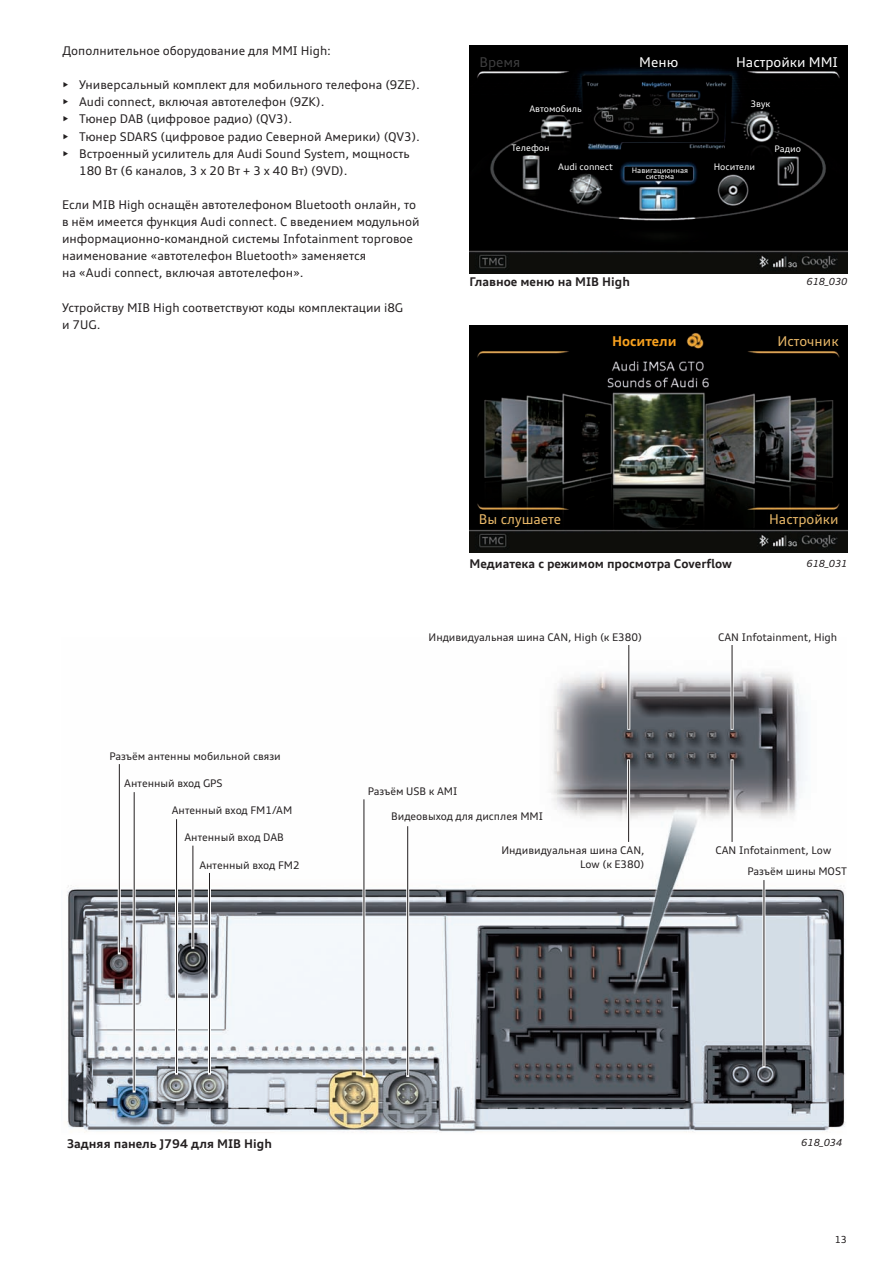
<style>
.page{position:relative;width:893px;height:1263px;background:#fff}
.page>*{position:absolute;margin:0;border:0;box-sizing:border-box;transform-origin:0 0}
.t1{font:13.5px "Audi Type";color:#eab969}
.t2{font:13.5px "Audi Type";color:#fff}
.t3{font:700 13.5px "Audi Type";color:#f9a21f}
.t4{font:13.5px "Audi Type";color:#3e3e3f}
.t5{font:12px/17.1px "Audi Type";color:#231f20}
.t6{font:700 12px "Audi Type";color:#231f20}
.t7{font:10.5px/14.2px "Audi Type";color:#231f20;text-align:right}
.t8{font:italic 9.75px "Audi Type";color:#231f20}
.t9{font:9.75px "Audi Type";color:#231f20}
.t10{font:9px "Audi Type";color:#fff}
.t11{font:7.5px/6px "Audi Type";color:#fff;text-align:center}
</style>
<div class="page">
<img style="left:469px;top:46px;width:378px;height:227px">
<img style="left:469px;top:326px;width:378px;height:227px">
<img style="left:67px;top:645px;width:779px;height:488px">
<hr style="left:406px;top:829px;width:3px;height:248px;background:#fff">
<hr style="left:407px;top:826px;width:1px;height:249px;background:#231f20">
<hr style="left:133px;top:795px;width:3px;height:297px;background:#fff">
<hr style="left:134px;top:792px;width:1px;height:298px;background:#231f20">
<hr style="left:118px;top:766px;width:3px;height:188px;background:#fff">
<hr style="left:119px;top:764px;width:1px;height:188px;background:#231f20">
<hr style="left:627px;top:646px;width:3px;height:84px;background:#fff">
<hr style="left:628px;top:645px;width:1px;height:84px;background:#231f20">
<hr style="left:731px;top:646px;width:3px;height:84px;background:#fff">
<hr style="left:732px;top:645px;width:1px;height:84px;background:#231f20">
<hr style="left:627px;top:759px;width:3px;height:82px;background:#fff">
<hr style="left:628px;top:760px;width:1px;height:82px;background:#231f20">
<hr style="left:731px;top:759px;width:3px;height:82px;background:#fff">
<hr style="left:732px;top:760px;width:1px;height:82px;background:#231f20">
<hr style="left:762px;top:882px;width:3px;height:185px;background:#fff">
<hr style="left:764px;top:880px;width:1px;height:186px;background:#231f20">
<hr style="left:175px;top:822px;width:3px;height:253px;background:#fff">
<hr style="left:176px;top:819px;width:1px;height:254px;background:#231f20">
<hr style="left:191px;top:847px;width:3px;height:102px;background:#fff">
<hr style="left:193px;top:846px;width:1px;height:101px;background:#231f20">
<hr style="left:208px;top:875px;width:3px;height:200px;background:#fff">
<hr style="left:209px;top:873px;width:1px;height:200px;background:#231f20">
<hr style="left:362px;top:802px;width:3px;height:275px;background:#fff">
<hr style="left:364px;top:799px;width:1px;height:276px;background:#231f20">
<p class="t5" style="left:62px;top:42px;width:271px">Дополнительное оборудование для MMI High:</p>
<p class="t5" style="left:62px;top:76px;width:359px">• Универсальный комплект для мобильного телефона (9ZE).</p>
<p class="t5" style="left:62px;top:93px;width:264px">• Audi connect, включая автотелефон (9ZK).</p>
<p class="t5" style="left:62px;top:110px;width:232px">• Тюнер DAB (цифровое радио) (QV3).</p>
<p class="t5" style="left:62px;top:128px;width:360px">• Тюнер SDARS (цифровое радио Северной Америки) (QV3).</p>
<p class="t5" style="left:79px;top:145px;width:332px;text-indent:-17px">• Встроенный усилитель для Audi Sound System, мощность<br>180 Вт (6 каналов, 3 x 20 Вт + 3 x 40 Вт) (9VD).</p>
<p class="t5" style="left:62px;top:196px;width:359px">Если MIB High оснащён автотелефоном Bluetooth онлайн, то в нём имеется функция Audi connect. С введением модульной информационно-командной системы Infotainment торговое наименование «автотелефон Bluetooth» заменяется<br>на «Audi connect, включая автотелефон».</p>
<p class="t5" style="left:62px;top:299px;width:343px">Устройству MIB High соответствуют коды комплектации i8G и 7UG.</p>
<p class="t4" style="left:479px;top:53px;width:43px">Время</p>
<p class="t2" style="left:736px;top:53px;width:103px">Настройки MMI</p>
<p class="t2" style="left:639px;top:54px;width:41px">Меню</p>
<p class="t10" style="left:529px;top:103px;width:54px">Автомобиль</p>
<p class="t10" style="left:511px;top:143px;width:40px">Телефон</p>
<p class="t10" style="left:558px;top:161px;width:56px">Audi connect</p>
<p class="t11" style="left:632px;top:167px;width:58px">Навигационная система</p>
<p class="t10" style="left:751px;top:98px;width:21px">Звук</p>
<p class="t10" style="left:714px;top:161px;width:43px">Носители</p>
<p class="t10" style="left:775px;top:143px;width:28px">Радио</p>
<p class="t6" style="left:469px;top:275px;width:162px">Главное меню на MIB High</p>
<p class="t3" style="left:612px;top:333px;width:66px">Носители</p>
<p class="t8" style="left:806px;top:275px;width:42px">618_030</p>
<p class="t1" style="left:777px;top:333px;width:63px">Источник</p>
<p class="t7" style="left:109px;top:749px;width:173px">Разъём антенны мобильной связи</p>
<p class="t1" style="left:479px;top:511px;width:84px">Вы слушаете</p>
<p class="t1" style="left:769px;top:511px;width:71px">Настройки</p>
<p class="t6" style="left:469px;top:557px;width:264px">Медиатека с режимом просмотра Coverflow</p>
<p class="t8" style="left:806px;top:557px;width:42px">618_031</p>
<p class="t7" style="left:429px;top:630px;width:215px">Индивидуальная шина CAN, High (к E380)</p>
<p class="t7" style="left:718px;top:630px;width:121px">CAN Infotainment, High</p>
<p class="t7" style="left:124px;top:776px;width:100px">Антенный вход GPS</p>
<p class="t7" style="left:172px;top:803px;width:122px">Антенный вход FM1/AM</p>
<p class="t7" style="left:184px;top:830px;width:101px">Антенный вход DAB</p>
<p class="t7" style="left:199px;top:857px;width:102px">Антенный вход FM2</p>
<p class="t7" style="left:368px;top:783px;width:91px">Разъём USB к AMI</p>
<p class="t7" style="left:391px;top:809px;width:153px">Видеовыход для дисплея MMI</p>
<p class="t7" style="left:501px;top:843px;width:145px">Индивидуальная шина CAN,<br>Low (к E380)</p>
<p class="t7" style="left:747px;top:840px;width:101px;line-height:20.7px;text-align:left;text-indent:-32px">CAN Infotainment, Low<br>Разъём шины MOST</p>
<p class="t6" style="left:67px;top:1136px;width:206px">Задняя панель J794 для MIB High</p>
<p class="t8" style="left:801px;top:1137px;width:42px">618_034</p>
<p class="t9" style="left:835px;top:1233px;width:14px">13</p>
</div>
